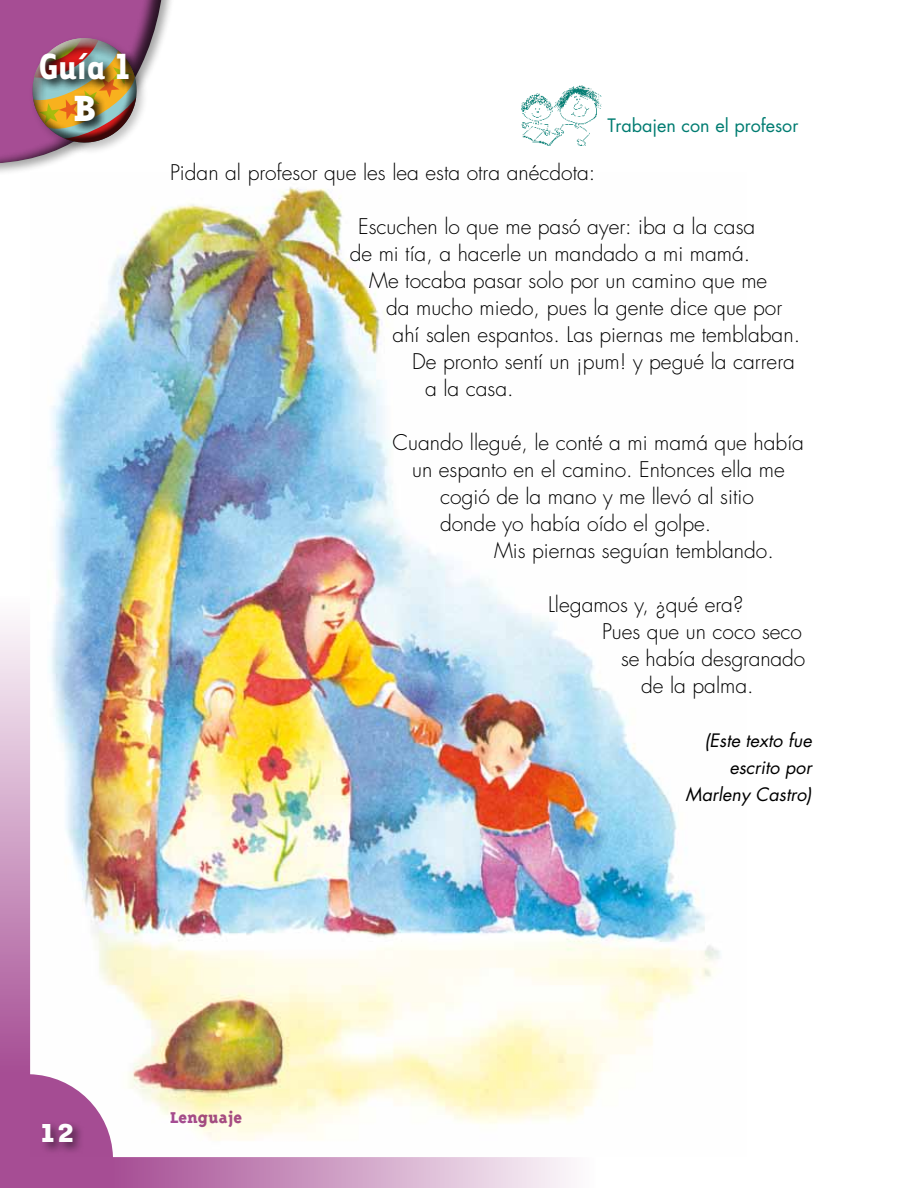
<style>
.page{position:relative;width:918px;height:1188px;background:#fff}
.page>*{position:absolute;margin:0;border:0;box-sizing:border-box;transform-origin:0 0}
.t1{font:700 42px "Tarzana Narrow";color:#fff}
.t2{font:800 42px "Triplex Serif";color:#fff}
.t3{font:700 30px "Tarzana Wide";color:#fff}
.t4{font:300 21px "Futura";color:#000}
.t5{font:italic 18px/27px "Futura";color:#000;text-align:right}
.t6{font:18px "Futura";color:#007c71}
.t7{font:800 18px "Triplex Serif";color:#a64d94}
</style>
<div class="page">
<svg style="left:0;top:620px;width:571px;height:568px;background:#c893bd"></svg>
<img style="left:31px;top:187px;width:689px;height:970px">
<img style="left:521px;top:85px;width:81px;height:60px">
<div style="left:0;top:0;width:176px;height:176px;background:#000;opacity:.35"></div>
<div style="left:0;top:0;width:178px;height:165px;background:#fff"></div>
<svg style="left:0;top:0;width:164px;height:165px"></svg>
<div style="left:6px;top:36px;width:155px;height:108px;background:#000;opacity:.75"></div>
<div style="left:21px;top:36px;width:117px;height:85px;background:#fff;opacity:.75"></div>
<div style="left:31px;top:54px;width:117px;height:90px;background:#000;opacity:.75"></div>
<img style="left:36px;top:49px;width:105px;height:84px">
<h1 class="t1" style="left:39px;top:40px;width:94px">Guía 1</h1>
<h1 class="t2" style="left:74px;top:84px;width:24px">B</h1>
<p class="t6" style="left:608px;top:113px;width:192px">Trabajen con el profesor</p>
<p class="t4" style="left:170px;top:160px;width:427px">Pidan al profesor que les lea esta otra anécdota:</p>
<p class="t4" style="left:358px;top:214px;width:399px">Escuchen lo que me pasó ayer: iba a la casa</p>
<p class="t4" style="left:350px;top:241px;width:402px">de mi tía, a hacerle un mandado a mi mamá.</p>
<p class="t4" style="left:369px;top:268px;width:400px">Me tocaba pasar solo por un camino que me</p>
<p class="t4" style="left:386px;top:295px;width:398px">da mucho miedo, pues la gente dice que por</p>
<p class="t4" style="left:393px;top:322px;width:409px">ahí salen espantos. Las piernas me temblaban.</p>
<p class="t4" style="left:412px;top:349px;width:384px">De pronto sentí un ¡pum! y pegué la carrera</p>
<p class="t4" style="left:425px;top:376px;width:90px">a la casa.</p>
<p class="t4" style="left:393px;top:430px;width:413px">Cuando llegué, le conté a mi mamá que había</p>
<p class="t4" style="left:412px;top:457px;width:374px">un espanto en el camino. Entonces ella me</p>
<p class="t4" style="left:440px;top:484px;width:315px">cogió de la mano y me llevó al sitio</p>
<p class="t4" style="left:440px;top:511px;width:273px">donde yo había oído el golpe.</p>
<p class="t4" style="left:494px;top:538px;width:281px">Mis piernas seguían temblando.</p>
<p class="t4" style="left:548px;top:592px;width:197px">Llegamos y, ¿qué era?</p>
<p class="t4" style="left:602px;top:619px;width:202px">Pues que un coco seco</p>
<p class="t4" style="left:621px;top:646px;width:186px">se había desgranado</p>
<p class="t4" style="left:641px;top:673px;width:114px">de la palma.</p>
<p class="t5" style="left:686px;top:727px;width:128px">(Este texto fue escrito por<br>Marleny Castro)</p>
<h2 class="t3" style="left:38px;top:1113px;width:38px">12</h2>
<p class="t7" style="left:170px;top:1108px;width:74px">Lenguaje</p>
</div>
